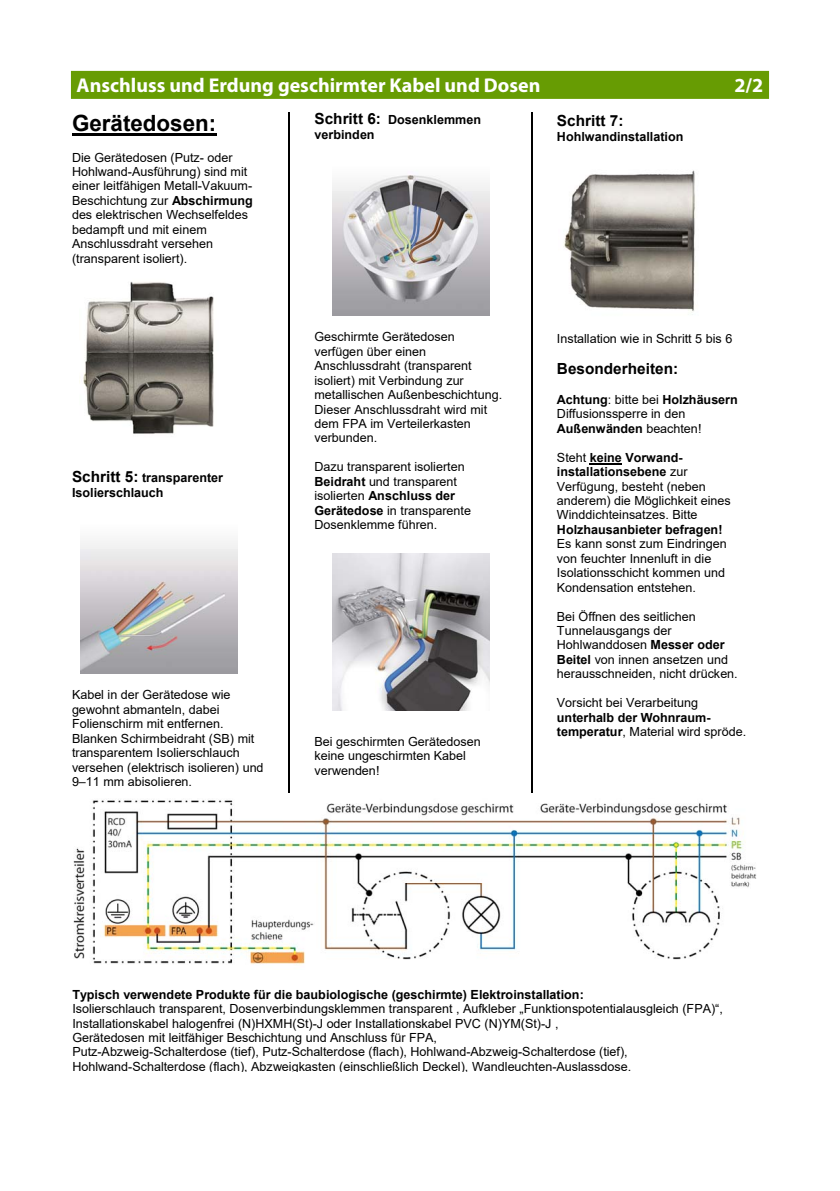
<style>
.page{position:relative;width:840px;height:1191px;background:#fff}
.page>*{position:absolute;margin:0;border:0;box-sizing:border-box;transform-origin:0 0}
.t1{font:700 22.4px "Arial";color:#000}
.t2{font:700 20px "Myriad Pro";color:#fff}
.t3{font:700 15.4px "Arial";color:#000}
.t4{font:12.6px/14.4px "Arial";color:#000}
.t5{font:700 12.6px/15px "Arial";color:#000}
.s1{font-weight:700}
.s2{font-size:15.4px}
</style>
<div class="page">
<div style="left:71px;top:71px;width:697px;height:28px;background:#679c03"></div>
<hr style="left:72px;top:133px;width:144px;height:2px;background:#000">
<hr style="left:589px;top:463px;width:32px;height:1px;background:#000">
<hr style="left:288px;top:112px;width:2px;height:951px;background:#000">
<hr style="left:531px;top:112px;width:1px;height:951px;background:#000">
<img style="left:73px;top:798px;width:683px;height:171px">
<img style="left:81px;top:541px;width:156px;height:133px">
<img style="left:332px;top:175px;width:157px;height:141px">
<img style="left:79px;top:281px;width:135px;height:153px">
<img style="left:332px;top:553px;width:157px;height:157px">
<img style="left:563px;top:170px;width:132px;height:145px">
<div style="left:71px;top:982px;width:690px;height:94px;background:#fff"></div>
<p class="t2" style="left:77px;top:72px;width:465px">Anschluss und Erdung geschirmter Kabel und Dosen</p>
<p class="t2" style="left:734px;top:72px;width:30px">2/2</p>
<p class="t1" style="left:72px;top:107px;width:146px">Gerätedosen:</p>
<p class="t4" style="left:72px;top:150px;width:182px">Die Gerätedosen (Putz- oder<br>Hohlwand-Ausführung) sind mit einer leitfähigen Metall-Vakuum-<br>Beschichtung zur <span class="s1">Abschirmung </span>des elektrischen Wechselfeldes bedampft und mit einem<br>Anschlussdraht versehen (transparent isoliert).</p>
<p class="t5" style="left:314px;top:112px;width:168px"><span class="s2">Schritt 6:</span> Dosenklemmen verbinden</p>
<p class="t3" style="left:556px;top:109px;width:68px">Schritt 7:</p>
<p class="t5" style="left:556px;top:129px;width:128px">Hohlwandinstallation</p>
<p class="t5" style="left:72px;top:470px;width:152px"><span class="s2">Schritt 5:</span> transparenter<br>Isolierschlauch</p>
<p class="t4" style="left:314px;top:329px;width:189px">Geschirmte Gerätedosen verfügen über einen<br>Anschlussdraht (transparent isoliert) mit Verbindung zur metallischen Außenbeschichtung.<br>Dieser Anschlussdraht wird mit dem FPA im Verteilerkasten verbunden.</p>
<p class="t4" style="left:314px;top:459px;width:158px">Dazu transparent isolierten<br><span class="s1">Beidraht</span> und transparent isolierten <span class="s1">Anschluss der<br>Gerätedose</span> in transparente<br>Dosenklemme führen.</p>
<p class="t4" style="left:72px;top:687px;width:193px">Kabel in der Gerätedose wie gewohnt abmanteln, dabei<br>Folienschirm mit entfernen.<br>Blanken Schirmbeidraht (SB) mit transparentem Isolierschlauch versehen (elektrisch isolieren) und<br>9–11 mm abisolieren.</p>
<p class="t4" style="left:314px;top:734px;width:168px">Bei geschirmten Gerätedosen keine ungeschirmten Kabel verwenden!</p>
<p class="t4" style="left:556px;top:331px;width:177px">Installation wie in Schritt 5 bis 6</p>
<p class="t3" style="left:556px;top:358px;width:123px">Besonderheiten:</p>
<p class="t4" style="left:556px;top:392px;width:182px"><span class="s1">Achtung</span>: bitte bei <span class="s1">Holzhäusern<br></span>Diffusionssperre in den<br><span class="s1">Außenwänden</span> beachten!</p>
<p class="t4" style="left:556px;top:450px;width:175px">Steht <span class="s1">keine Vorwand&shy;installationsebene</span> zur<br>Verfügung, besteht (neben anderem) die Möglichkeit eines<br>Winddichteinsatzes. Bitte<br><span class="s1">Holzhausanbieter befragen!<br></span>Es kann sonst zum Eindringen von feuchter Innenluft in die<br>Isolationsschicht kommen und<br>Kondensation entstehen.</p>
<p class="t4" style="left:556px;top:609px;width:182px">Bei Öffnen des seitlichen<br>Tunnelausgangs der<br>Hohlwanddosen <span class="s1">Messer oder<br>Beitel</span> von innen ansetzen und herausschneiden, nicht drücken.</p>
<p class="t4" style="left:556px;top:695px;width:191px">Vorsicht bei Verarbeitung <span class="s1">unterhalb der Wohnraum&shy;temperatur</span>, Material wird spröde.</p>
<p class="t4" style="left:72px;top:987px;width:651px"><span class="s1">Typisch verwendete Produkte für die baubiologische (geschirmte) Elektroinstallation:<br></span>Isolierschlauch transparent, Dosenverbindungsklemmen transparent , Aufkleber „Funktionspotentialausgleich (FPA)“, Installationskabel halogenfrei (N)HXMH(St)-J oder Installationskabel PVC (N)YM(St)-J ,<br>Gerätedosen mit leitfähiger Beschichtung und Anschluss für FPA,<br>Putz-Abzweig-Schalterdose (tief), Putz-Schalterdose (flach), Hohlwand-Abzweig-Schalterdose (tief), Hohlwand-Schalterdose (flach), Abzweigkasten (einschließlich Deckel), Wandleuchten-Auslassdose.</p>
</div>
